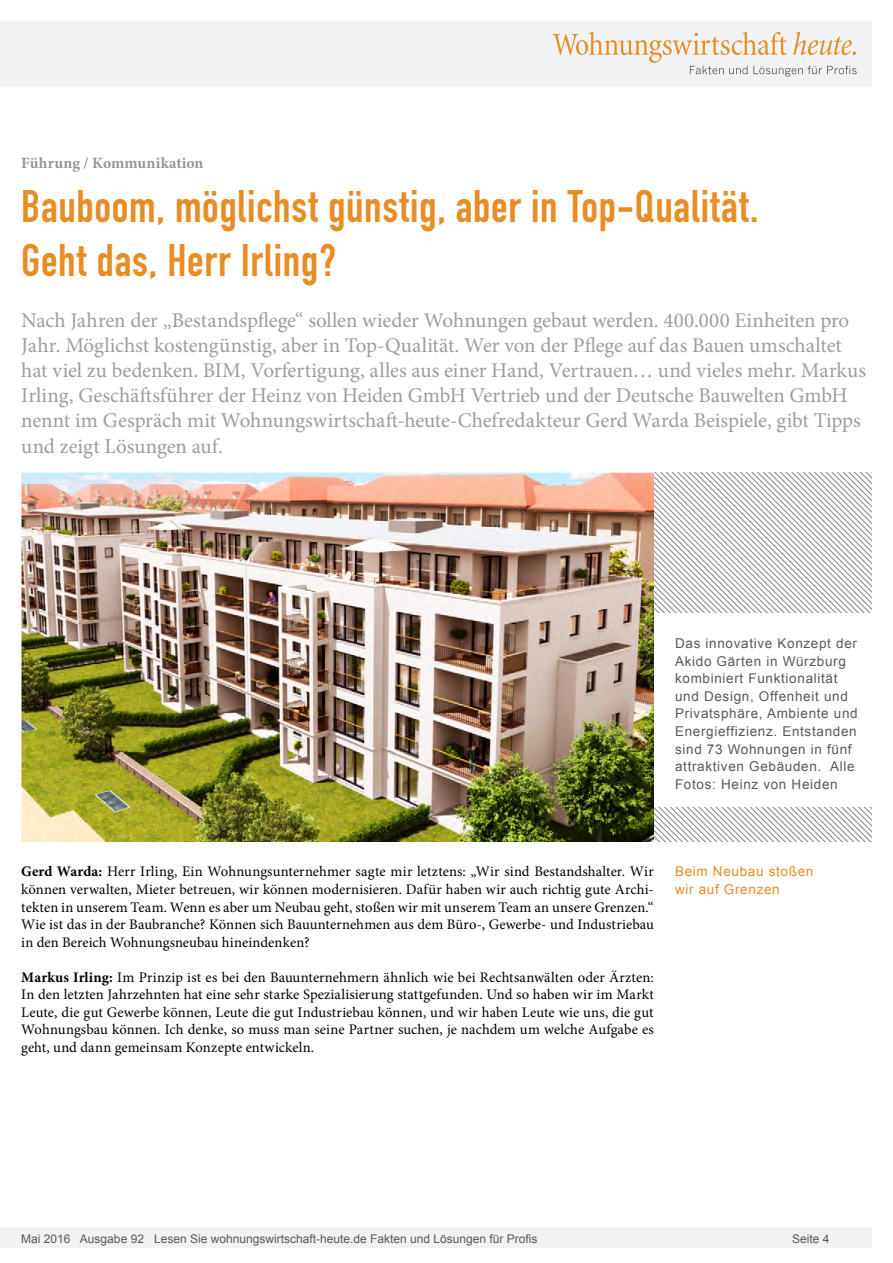
<style>
.page{position:relative;width:893px;height:1263px;background:#fff}
.page>*{position:absolute;margin:0;border:0;box-sizing:border-box;transform-origin:0 0}
.Überschrift_Groß{font:45px/54px "DIN Engschrift";letter-spacing:.015em;color:#e88c24}
.Anlesetext{font:21px/25.2px "Minion Pro";letter-spacing:-.005em;color:#9d9d9d}
.Kategorie{font:700 15.75px "Minion Pro";letter-spacing:.01em;color:#959595}
.Fließtext_erste_Zeil{font:14.7px/17.5px "Minion Pro";letter-spacing:.005em;color:#000;text-align:justify}
.Bildunterschrift{font:13.5px/17.5px "Arial";letter-spacing:.05em;color:#595959}
.Info{font:13.5px/17.5px "Arial";letter-spacing:.05em;color:#e88c24}
.t1{font:12px "Arial";color:#595959}
.s1{font-weight:700}
</style>
<div class="page">
<div style="left:0;top:1227px;width:872px;height:20px;background:#f1f2f3"></div>
<div style="left:0;top:21px;width:872px;height:66px;background:#f1f2f3"></div>
<svg style="left:553px;top:32px;width:304px;height:45px"></svg>
<svg style="left:654px;top:473px;width:218px;height:88px"></svg>
<svg style="left:654px;top:561px;width:218px;height:280px"></svg>
<div style="left:654px;top:613px;width:237px;height:193px;background:#fff"></div>
<img style="left:21px;top:473px;width:633px;height:368px">
<p class="Kategorie" style="left:21px;top:152px;width:184px">Führung / Kommunikation</p>
<p class="Überschrift_Groß" style="left:21px;top:180px;width:739px">Bauboom, möglichst günstig, aber in Top-Qualität.<br>Geht das, Herr Irling?</p>
<p class="Anlesetext" style="left:21px;top:307px;width:846px">Nach Jahren der „Bestandspflege“ sollen wieder Wohnungen gebaut werden. 400.000 Einheiten pro Jahr. Möglichst kostengünstig, aber in Top-Qualität. Wer von der Pflege auf das Bauen umschaltet hat viel zu bedenken. BIM, Vorfertigung, alles aus einer Hand, Vertrauen… und vieles mehr. Markus Irling, Geschäftsführer der Heinz von Heiden GmbH Vertrieb und der Deutsche Bauwelten GmbH nennt im Gespräch mit Wohnungswirtschaft-heute-Chefredakteur Gerd Warda Beispiele, gibt Tipps und zeigt Lösungen auf.</p>
<p class="Bildunterschrift" style="left:675px;top:635px;width:184px">Das innovative Konzept der<br>Akido Gärten in Würzburg kombiniert Funktionalität und Design, Offenheit und<br>Privatsphäre, Ambiente und<br>Energieffizienz. Entstanden sind 73 Wohnungen in fünf attraktiven Gebäuden. Alle<br>Fotos: Heinz von Heiden</p>
<p class="Fließtext_erste_Zeil" style="left:21px;top:863px;width:634px"><span class="s1">Gerd Warda:</span> Herr Irling, Ein Wohnungsunternehmer sagte mir letztens: „Wir sind Bestandshalter. Wir können verwalten, Mieter betreuen, wir können modernisieren. Dafür haben wir auch richtig gute Archi&shy;tekten in unserem Team. Wenn es aber um Neubau geht, stoßen wir mit unserem Team an unsere Grenzen.“ Wie ist das in der Baubranche? Können sich Bauunternehmen aus dem Büro-, Gewerbe- und Industriebau in den Bereich Wohnungsneubau hineindenken?</p>
<p class="Fließtext_erste_Zeil" style="left:21px;top:968px;width:634px"><span class="s1">Markus Irling:</span> Im Prinzip ist es bei den Bauunternehmern ähnlich wie bei Rechtsanwälten oder Ärzten:<br>In den letzten Jahrzehnten hat eine sehr starke Spezialisierung stattgefunden. Und so haben wir im Markt Leute, die gut Gewerbe können, Leute die gut Industriebau können, und wir haben Leute wie uns, die gut Wohnungsbau können. Ich denke, so muss man seine Partner suchen, je nachdem um welche Aufgabe es geht, und dann gemeinsam Konzepte entwickeln.</p>
<p class="Info" style="left:675px;top:863px;width:140px">Beim Neubau stoßen wir auf Grenzen</p>
<p class="t1" style="left:21px;top:1230px;width:518px">Mai 2016 Ausgabe 92 Lesen Sie wohnungswirtschaft-heute.de Fakten und Lösungen für Profis</p>
<p class="t1" style="left:792px;top:1231px;width:39px">Seite 4</p>
</div>
